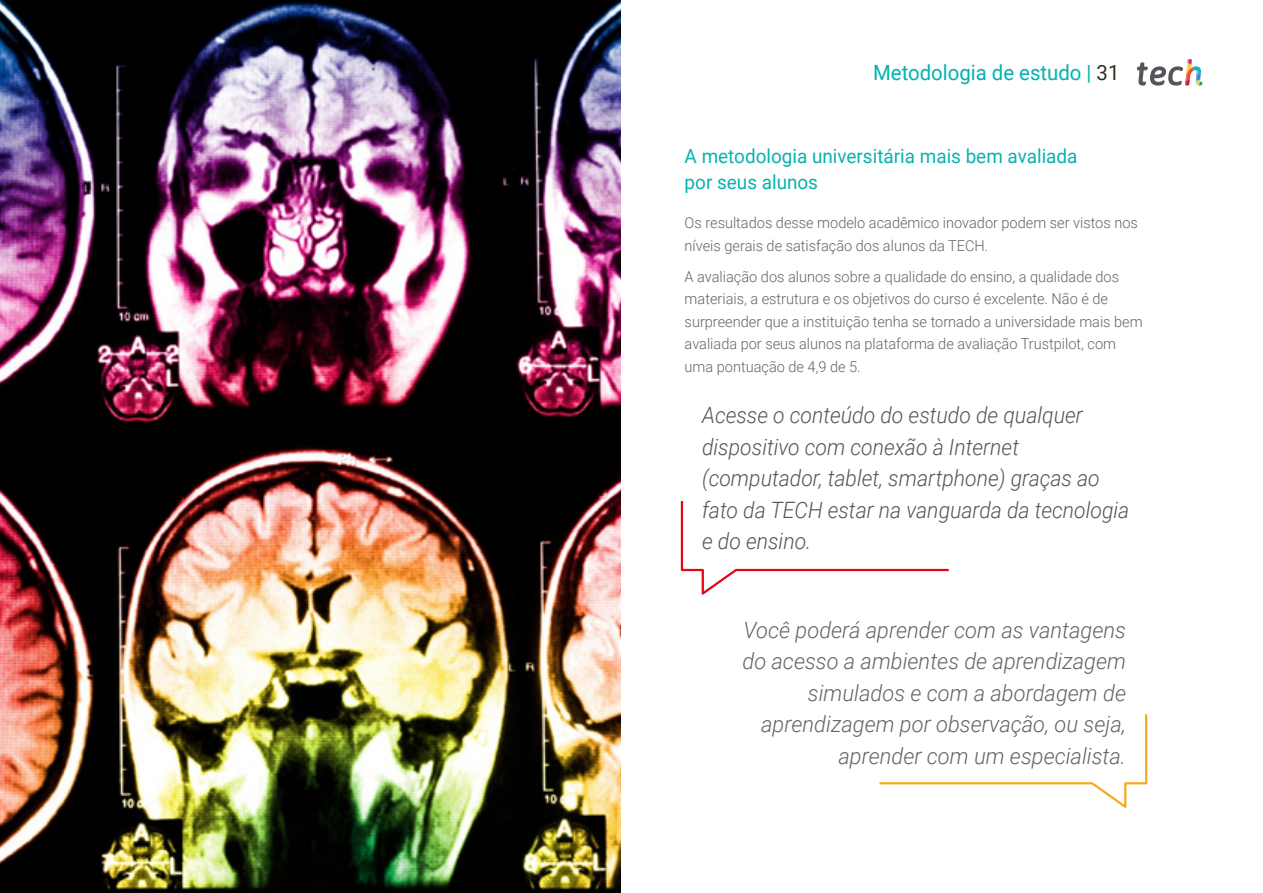
<style>
.page{position:relative;width:1263px;height:893px;background:#fff}
.page>*{position:absolute;margin:0;border:0;box-sizing:border-box;transform-origin:0 0}
.t1{font:italic 300 22.5px/31.5px "Roboto";color:#52555b;scale:.94 1}
.t2{font:italic 300 22.5px/31.5px "Roboto";color:#61646a;text-align:right}
.t3{font:21px "Roboto";color:#00b2af}
.t4{font:19.5px/25.5px "Roboto";color:#09b2af}
.t5{font:300 15px/22.5px "Roboto";color:#61646a}
.s1{color:#312e20}
</style>
<div class="page">
<img style="left:0;top:0;width:621px;height:893px">
<svg style="left:879px;top:714px;width:269px;height:94px"></svg>
<svg style="left:680px;top:501px;width:269px;height:94px"></svg>
<svg style="left:1137px;top:59px;width:65px;height:27px"></svg>
<h2 class="t3" style="left:873px;top:57px;width:248px">Metodologia de estudo | <span class="s1">31</span></h2>
<h3 class="t4" style="left:685px;top:143px;width:394px">A metodologia universitária mais bem avaliada por seus alunos</h3>
<p class="t5" style="left:685px;top:211px;width:455px">Os resultados desse modelo acadêmico inovador podem ser vistos nos níveis gerais de satisfação dos alunos da TECH.</p>
<p class="t5" style="left:685px;top:265px;width:459px">A avaliação dos alunos sobre a qualidade do ensino, a qualidade dos materiais, a estrutura e os objetivos do curso é excelente. Não é de surpreender que a instituição tenha se tornado a universidade mais bem avaliada por seus alunos na plataforma de avaliação Trustpilot, com uma pontuação de 4,9 de 5.</p>
<h1 class="t1" style="left:702px;top:399px;width:456px">Acesse o conteúdo do estudo de qualquer dispositivo com conexão à Internet (computador, tablet, smartphone) graças ao fato da TECH estar na vanguarda da tecnologia e do ensino.</h1>
<h1 class="t2" style="left:742px;top:613px;width:385px">Você poderá aprender com as vantagens do acesso a ambientes de aprendizagem simulados e com a abordagem de aprendizagem por observação, ou seja, aprender com um especialista.</h1>
</div>
